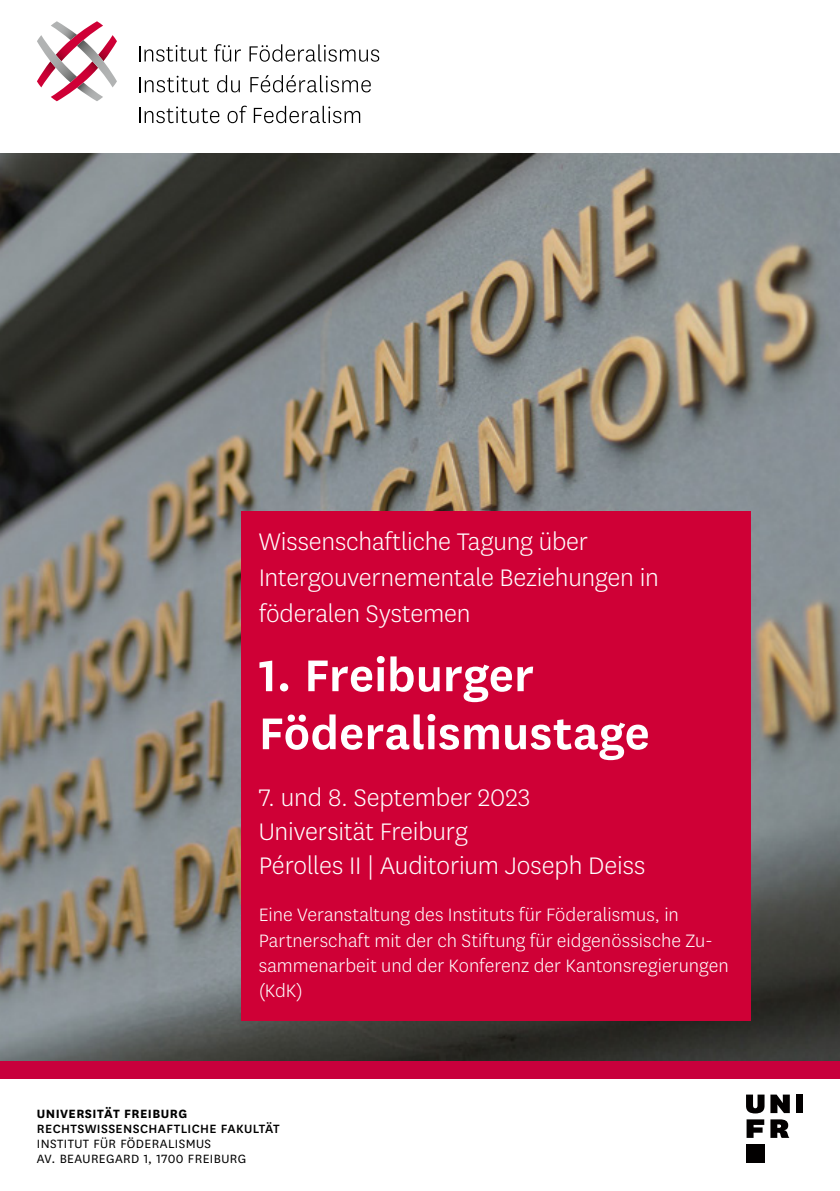
<style>
.page{position:relative;width:840px;height:1191px;background:#fff}
.page>*{position:absolute;margin:0;border:0;box-sizing:border-box;transform-origin:0 0}
.t1{font:600 52px/58px "National Uni Fr";color:#fff}
.t2{font:300 28px/36px "National Uni Fr";letter-spacing:-.005em;color:#fff}
.t3{font:300 21px/25.2px "National Uni Fr";color:#fff}
.t4{font:14px/15px "National Uni Fr";letter-spacing:.03em;color:#000}
.t5{font:500 14px "National Uni Fr";letter-spacing:.03em;color:#000}
.t6{font:700 14px "National Uni Fr";letter-spacing:.03em;color:#000}
</style>
<div class="page">
<img style="left:0;top:153px;width:839px;height:909px">
<div style="left:241px;top:512px;width:509px;height:508px;background:#cf0036"></div>
<div style="left:0;top:1062px;width:839px;height:17px;background:#c8003c"></div>
<svg style="left:746px;top:1094px;width:18px;height:19px"></svg>
<svg style="left:770px;top:1094px;width:19px;height:19px"></svg>
<div style="left:795px;top:1094px;width:7px;height:19px;background:#020000"></div>
<svg style="left:746px;top:1119px;width:17px;height:18px"></svg>
<div style="left:745px;top:1144px;width:19px;height:18px;background:#020000"></div>
<svg style="left:770px;top:1119px;width:19px;height:18px"></svg>
<svg style="left:139px;top:45px;width:68px;height:17px"></svg>
<svg style="left:214px;top:44px;width:27px;height:18px"></svg>
<svg style="left:249px;top:44px;width:130px;height:18px"></svg>
<svg style="left:139px;top:76px;width:70px;height:16px"></svg>
<svg style="left:217px;top:75px;width:23px;height:17px"></svg>
<svg style="left:250px;top:75px;width:120px;height:17px"></svg>
<svg style="left:139px;top:106px;width:80px;height:17px"></svg>
<svg style="left:227px;top:106px;width:20px;height:17px"></svg>
<svg style="left:254px;top:106px;width:106px;height:17px"></svg>
<svg style="left:37px;top:21px;width:80px;height:80px"></svg>
<h2 class="t2" style="left:258px;top:522px;width:401px">Wissenschaftliche Tagung über<br>Intergouvernementale Beziehungen in föderalen Systemen</h2>
<h1 class="t1" style="left:258px;top:643px;width:392px">1. Freiburger<br>Föderalismustage</h1>
<h2 class="t2" style="left:258px;top:779px;width:388px;line-height:34px">7. und 8. September 2023<br>Universität Freiburg<br>Pérolles II | Auditorium Joseph Deiss</h2>
<p class="t3" style="left:258px;top:901px;width:471px">Eine Veranstaltung des Instituts für Föderalismus, in Partnerschaft mit der ch Stiftung für eidgenössische Zu&shy;sammenarbeit und der Konferenz der Kantonsregierungen (KdK)</p>
<p class="t6" style="left:37px;top:1103px;width:152px">UNIVERSITÄT FREIBURG</p>
<p class="t5" style="left:37px;top:1118px;width:244px">RECHTSWISSENSCHAFTLICHE FAKULTÄT</p>
<p class="t4" style="left:37px;top:1135px;width:211px">INSTITUT FÜR FÖDERALISMUS<br>AV. BEAUREGARD 1, 1700 FREIBURG</p>
</div>
